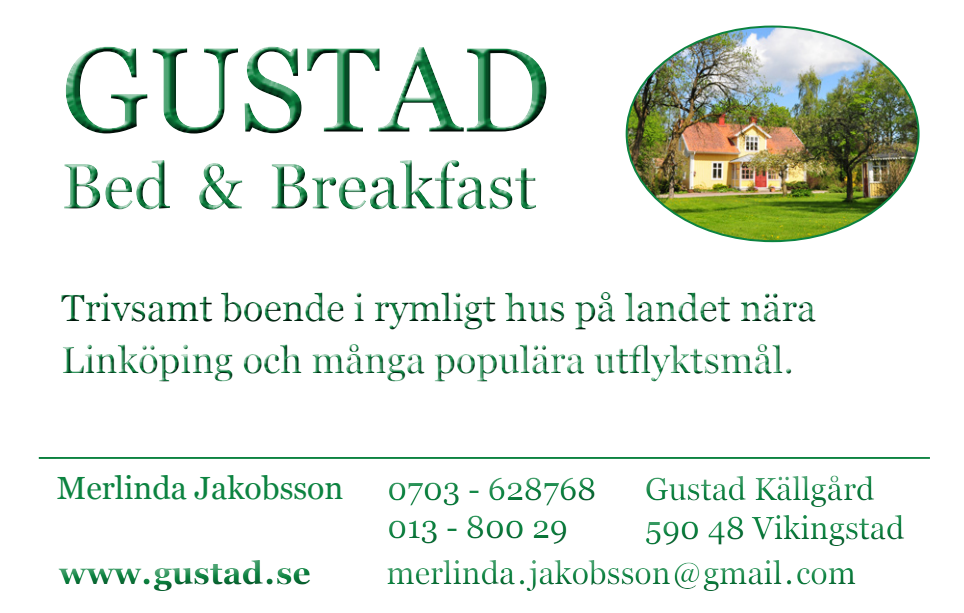
<style>
.page{position:relative;width:964px;height:613px;background:#fff}
.page>*{position:absolute;margin:0;border:0;box-sizing:border-box;transform-origin:0 0}
.t1{font:120px "Georgia";color:#0c8340}
.t2{font:64px "Georgia";color:#0c8340}
.t3{font:38px/52px "Georgia";color:#0c8340}
.t4{font:32px/38px "Georgia";color:#0c8340}
.t5{font:700 32px "Georgia";color:#0c8340}
</style>
<div class="page">
<div style="left:32px;top:450px;width:900px;height:12px;background:#231f20;opacity:.75"></div>
<svg style="left:61px;top:25px;width:755px;height:357px"></svg>
<img style="left:627px;top:27px;width:291px;height:214px">
<h1 class="t1" style="left:61px;top:17px;width:491px">GUSTAD</h1>
<h2 class="t2" style="left:61px;top:147px;width:477px">Bed &amp; Breakfast</h2>
<p class="t3" style="left:61px;top:282px;width:756px">Trivsamt boende i rymligt hus på landet nära<br>Linköping och många populära utflyktsmål.</p>
<p class="t4" style="left:57px;top:469px;width:288px">Merlinda Jakobsson</p>
<p class="t4" style="left:645px;top:470px;width:261px">Gustad Källgård<br>590 48 Vikingstad</p>
<p class="t4" style="left:386px;top:554px;width:471px">merlinda . jakobsson@gmail . com</p>
<p class="t4" style="left:387px;top:470px;width:210px">0703 - 628768<br>013 - 800 29</p>
<p class="t5" style="left:59px;top:552px;width:254px">www.gustad.se</p>
</div>
